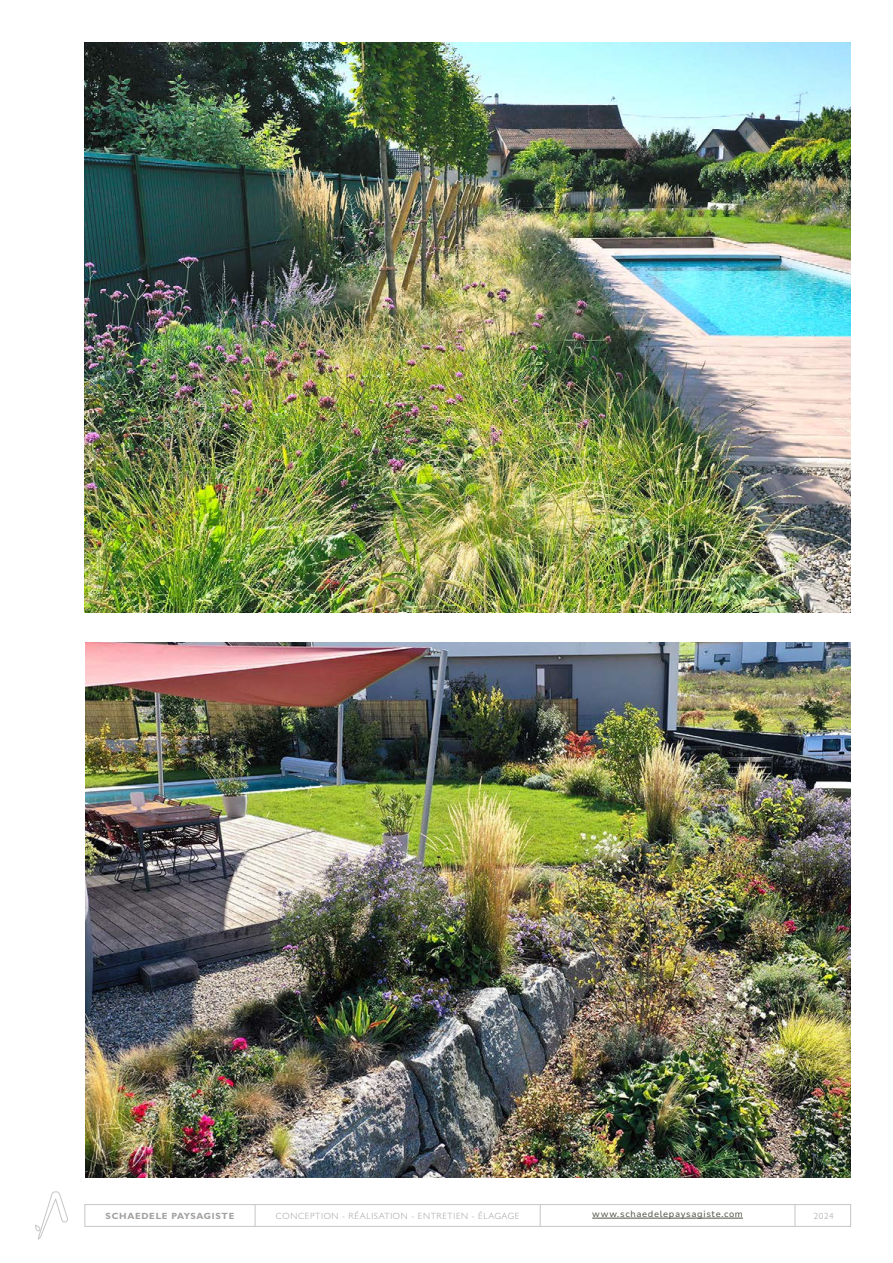
<style>
.page{position:relative;width:893px;height:1263px;background:#fff}
.page>*{position:absolute;margin:0;border:0;box-sizing:border-box;transform-origin:0 0}
.t1{font:300 9px "Gill Sans";letter-spacing:.075em;color:#a3a09e}
.t2{font:9px "Nunito Sans 10 pt";letter-spacing:.075em;color:#505045}
.t3{font:700 9px "Gill Sans";letter-spacing:.075em;color:#a3a09e}
</style>
<div class="page">
<div style="left:85px;top:1204px;width:766px;height:23px;background:#fff;border:1px solid #c6c6c6"></div>
<svg style="left:255px;top:1204px;width:1px;height:22px"></svg>
<svg style="left:540px;top:1204px;width:1px;height:22px"></svg>
<svg style="left:795px;top:1204px;width:1px;height:22px"></svg>
<svg style="left:35px;top:1191px;width:33px;height:49px"></svg>
<hr style="left:592px;top:1218px;width:151px;height:1px;background:#505045">
<img style="left:85px;top:43px;width:765px;height:569px">
<img style="left:85px;top:642px;width:766px;height:536px">
<p class="t3" style="left:106px;top:1210px;width:130px">SCHAEDELE PAYSAGISTE</p>
<p class="t1" style="left:276px;top:1210px;width:245px">CONCEPTION - RÉALISATION - ENTRETIEN - ÉLAGAGE</p>
<p class="t2" style="left:592px;top:1208px;width:152px">www.schaedelepaysagiste.com</p>
<p class="t1" style="left:814px;top:1210px;width:22px">2024</p>
</div>
